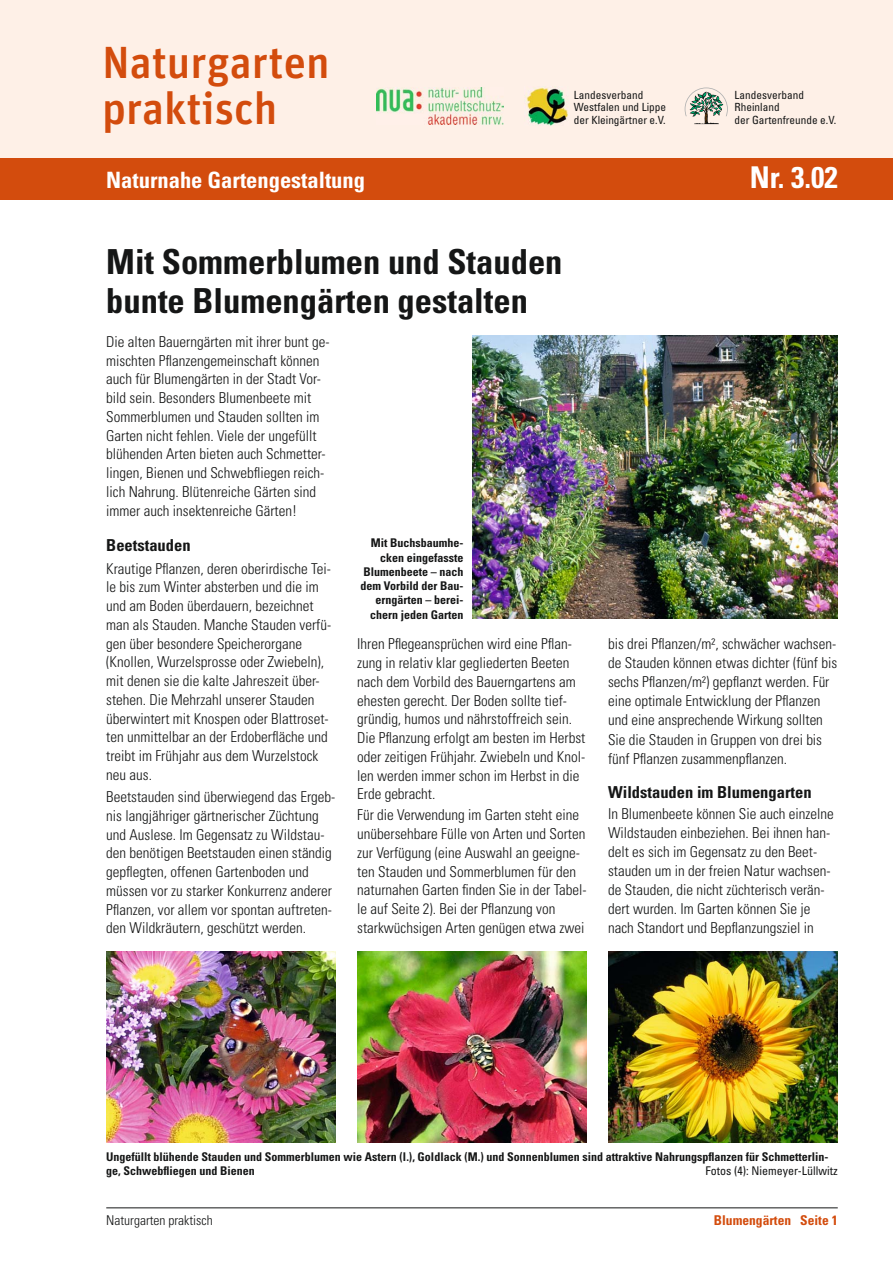
<style>
.page{position:relative;width:893px;height:1263px;background:#fff}
.page>*{position:absolute;margin:0;border:0;box-sizing:border-box;transform-origin:0 0}
.t1{font:500 45px/46.5px "Unit Pro";color:#d34c0d}
.t2{font:700 condensed 34.5px/39px "Univers";color:#151616}
.t3{font:700 condensed 30px "Univers";color:#fff}
.t4{font:700 condensed 22.5px "Univers";color:#fff}
.t5{font:700 condensed 16.5px "Univers";color:#151616}
.t6{font:300 condensed 15px/18.8px "Univers";color:#151616}
.t7{font:300 condensed 13.5px "Univers";color:#151616}
.t8{font:700 condensed 13.5px "Univers";color:#d34c0d}
.t9{font:700 condensed 12px/14.2px "Univers";color:#151616;text-align:right}
.t10{font:condensed 12px "Univers";color:#151616}
.t11{font:condensed 11.25px/12.8px "Univers";color:#151616}
</style>
<div class="page">
<hr style="left:106px;top:1208px;width:732px;height:1px;background:#151616">
<div style="left:0;top:157px;width:893px;height:43px;background:#d34c0d"></div>
<div style="left:0;top:0;width:893px;height:157px;background:#fef0e7"></div>
<img style="left:525px;top:87px;width:43px;height:38px">
<img style="left:376px;top:88px;width:128px;height:36px">
<svg style="left:685px;top:88px;width:43px;height:36px"></svg>
<img style="left:106px;top:951px;width:230px;height:192px">
<img style="left:357px;top:951px;width:230px;height:192px">
<img style="left:608px;top:951px;width:230px;height:192px">
<img style="left:472px;top:336px;width:366px;height:283px">
<h1 class="t1" style="left:102px;top:39px;width:229px">Naturgarten praktisch</h1>
<p class="t11" style="left:574px;top:89px;width:94px">Landesverband<br>Westfalen und Lippe der Kleingärtner e.V.</p>
<p class="t11" style="left:734px;top:89px;width:103px">Landesverband<br>Rheinland<br>der Gartenfreunde e.V.</p>
<h3 class="t4" style="left:106px;top:171px;width:260px">Naturnahe Gartengestaltung</h3>
<h3 class="t3" style="left:750px;top:166px;width:89px">Nr. 3.02</h3>
<h2 class="t2" style="left:106px;top:246px;width:458px">Mit Sommerblumen und Stauden bunte Blumengärten gestalten</h2>
<p class="t6" style="left:106px;top:334px;width:225px">Die alten Bauerngärten mit ihrer bunt ge&shy;mischten Pflanzengemeinschaft können auch für Blumengärten in der Stadt Vor&shy;bild sein. Besonders Blumenbeete mit Sommerblumen und Stauden sollten im Garten nicht fehlen. Viele der ungefüllt blühenden Arten bieten auch Schmetter&shy;lingen, Bienen und Schwebfliegen reich&shy;lich Nahrung. Blütenreiche Gärten sind immer auch insektenreiche Gärten!</p>
<p class="t5" style="left:106px;top:539px;width:86px">Beetstauden</p>
<p class="t6" style="left:106px;top:560px;width:226px">Krautige Pflanzen, deren oberirdische Tei&shy;le bis zum Winter absterben und die im und am Boden überdauern, bezeichnet man als Stauden. Manche Stauden verfü&shy;gen über besondere Speicherorgane (Knollen, Wurzelsprosse oder Zwiebeln), mit denen sie die kalte Jahreszeit über&shy;stehen. Die Mehrzahl unserer Stauden überwintert mit Knospen oder Blattroset&shy;ten unmittelbar an der Erdoberfläche und treibt im Frühjahr aus dem Wurzelstock neu aus.</p>
<p class="t6" style="left:106px;top:789px;width:231px">Beetstauden sind überwiegend das Ergeb&shy;nis langjähriger gärtnerischer Züchtung und Auslese. Im Gegensatz zu Wildstau&shy;den benötigen Beetstauden einen ständig gepflegten, offenen Gartenboden und müssen vor zu starker Konkurrenz anderer Pflanzen, vor allem vor spontan auftreten&shy;den Wildkräutern, geschützt werden.</p>
<p class="t9" style="left:361px;top:537px;width:104px">Mit Buchsbaumhe&shy;cken eingefasste<br>Blumenbeete – nach dem Vorbild der Bau&shy;erngärten – berei&shy;chern jeden Garten</p>
<p class="t6" style="left:357px;top:636px;width:230px">Ihren Pflegeansprüchen wird eine Pflan&shy;zung in relativ klar gegliederten Beeten nach dem Vorbild des Bauerngartens am ehesten gerecht. Der Boden sollte tief&shy;gründig, humos und nährstoffreich sein.<br>Die Pflanzung erfolgt am besten im Herbst oder zeitigen Frühjahr. Zwiebeln und Knol&shy;len werden immer schon im Herbst in die Erde gebracht.</p>
<p class="t6" style="left:357px;top:807px;width:231px">Für die Verwendung im Garten steht eine unübersehbare Fülle von Arten und Sorten zur Verfügung (eine Auswahl an geeigne&shy;ten Stauden und Sommerblumen für den naturnahen Garten finden Sie in der Tabel&shy;le auf Seite 2). Bei der Pflanzung von starkwüchsigen Arten genügen etwa zwei</p>
<p class="t6" style="left:608px;top:636px;width:231px">bis drei Pflanzen/m², schwächer wachsen&shy;de Stauden können etwas dichter (fünf bis sechs Pflanzen/m²) gepflanzt werden. Für eine optimale Entwicklung der Pflanzen und eine ansprechende Wirkung sollten Sie die Stauden in Gruppen von drei bis fünf Pflanzen zusammenpflanzen.</p>
<p class="t5" style="left:608px;top:786px;width:205px">Wildstauden im Blumengarten</p>
<p class="t6" style="left:608px;top:806px;width:227px">In Blumenbeete können Sie auch einzelne Wildstauden einbeziehen. Bei ihnen han&shy;delt es sich im Gegensatz zu den Beet&shy;stauden um in der freien Natur wachsen&shy;de Stauden, die nicht züchterisch verän&shy;dert wurden. Im Garten können Sie je nach Standort und Bepflanzungsziel in</p>
<p class="t9" style="left:106px;top:1151px;width:723px;text-align:left">Ungefüllt blühende Stauden und Sommerblumen wie Astern (l.), Goldlack (M.) und Sonnenblumen sind attraktive Nahrungspflanzen für Schmetterlin&shy;ge, Schwebfliegen und Bienen</p>
<p class="t10" style="left:705px;top:1167px;width:134px">Fotos (4): Niemeyer-Lüllwitz</p>
<p class="t7" style="left:106px;top:1215px;width:108px">Naturgarten praktisch</p>
<p class="t8" style="left:714px;top:1215px;width:125px">Blumengärten Seite 1</p>
</div>
